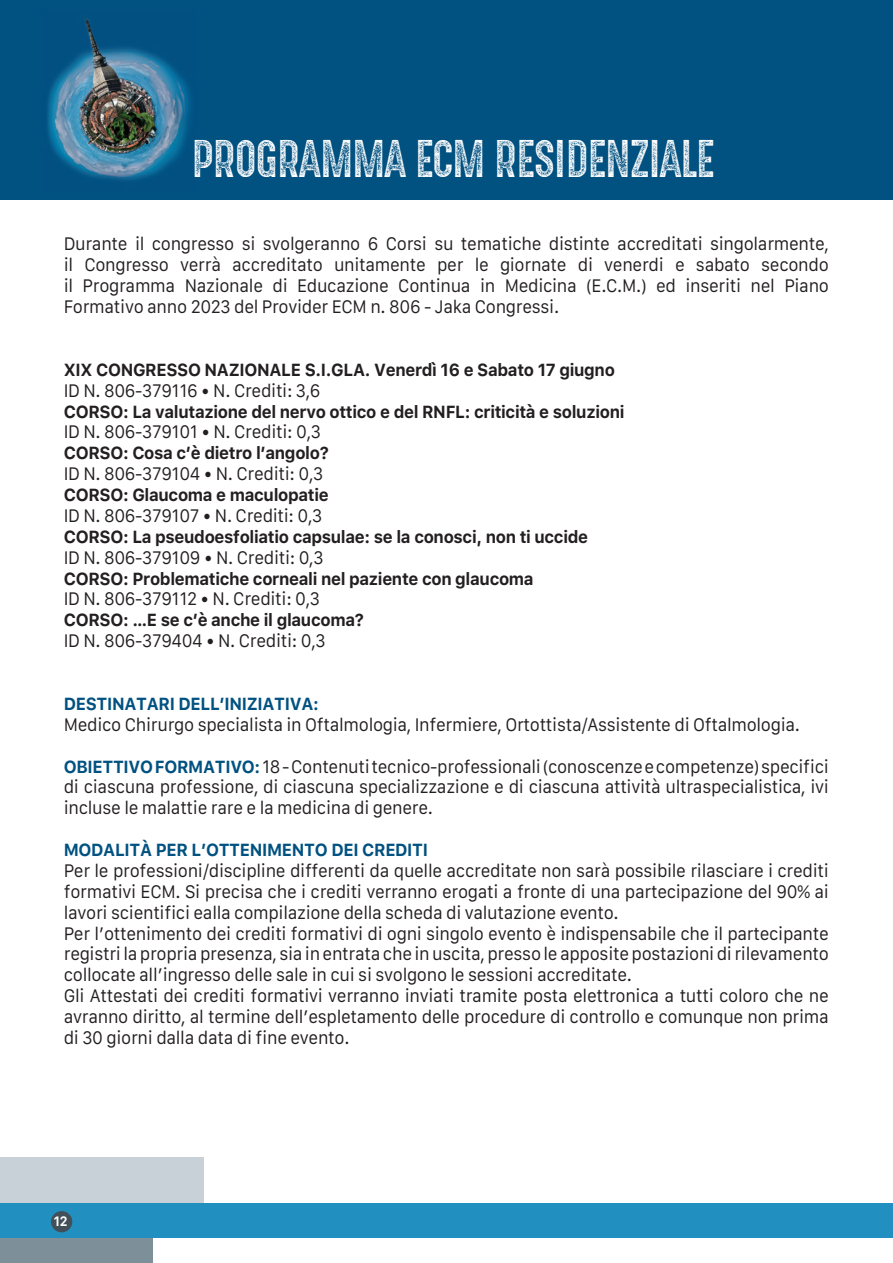
<style>
.page{position:relative;width:893px;height:1263px;background:#fff}
.page>*{position:absolute;margin:0;border:0;box-sizing:border-box;transform-origin:0 0}
.t1{font:45px "Gotcha Gothic Stamp";letter-spacing:-.02em;color:#fff;scale:.95 1}
.t2{font:17.4px/20.9px "Galvji";letter-spacing:-.02em;color:#231f20;text-align:justify;scale:.95 1}
.t3{font:700 17.4px "Galvji";letter-spacing:-.02em;color:#231f20;scale:.95 1}
.t4{font:700 17.4px "Galvji";letter-spacing:-.02em;color:#015181;scale:.95 1}
.t5{font:700 13.5px "Galvji";color:#fff;scale:.9 1}
.s1{font-weight:700;color:#015181}
</style>
<div class="page">
<div style="left:0;top:1199px;width:153px;height:64px;background:#7d909a"></div>
<div style="left:0;top:1157px;width:204px;height:46px;background:#c7d1d7"></div>
<div style="left:0;top:1203px;width:893px;height:34px;background:#218fc0"></div>
<div style="left:0;top:0;width:893px;height:199px;background:#015181"></div>
<img style="left:48px;top:18px;width:142px;height:162px">
<div style="left:51px;top:1211px;width:21px;height:21px;background:#425159;border-radius:50%"></div>
<h1 class="t1" style="left:192px;top:125px;width:552px">PROGRAMMA ECM RESIDENZIALE</h1>
<p class="t2" style="left:64px;top:234px;width:807px">Durante il congresso si svolgeranno 6 Corsi su tematiche distinte accreditati singolarmente, il Congresso verrà accreditato unitamente per le giornate di venerdi e sabato secondo il Programma Nazionale di Educazione Continua in Medicina (E.C.M.) ed inseriti nel Piano Formativo anno 2023 del Provider ECM n. 806 - Jaka Congressi.</p>
<p class="t3" style="left:64px;top:359px;width:582px">XIX CONGRESSO NAZIONALE S.I.GLA. Venerdì 16 e Sabato 17 giugno</p>
<p class="t2" style="left:64px;top:380px;width:272px">ID N. 806-379116 • N. Crediti: 3,6</p>
<p class="t3" style="left:64px;top:401px;width:592px">CORSO: La valutazione del nervo ottico e del RNFL: criticità e soluzioni</p>
<p class="t2" style="left:64px;top:422px;width:272px">ID N. 806-379101 • N. Crediti: 0,3</p>
<p class="t3" style="left:64px;top:443px;width:281px">CORSO: Cosa c’è dietro l’angolo?</p>
<p class="t2" style="left:64px;top:464px;width:275px">ID N. 806-379104 • N. Crediti: 0,3</p>
<p class="t3" style="left:64px;top:484px;width:280px">CORSO: Glaucoma e maculopatie</p>
<p class="t2" style="left:64px;top:506px;width:274px">ID N. 806-379107 • N. Crediti: 0,3</p>
<p class="t3" style="left:64px;top:526px;width:553px">CORSO: La pseudoesfoliatio capsulae: se la conosci, non ti uccide</p>
<p class="t2" style="left:64px;top:547px;width:275px">ID N. 806-379109 • N. Crediti: 0,3</p>
<p class="t3" style="left:64px;top:568px;width:496px">CORSO: Problematiche corneali nel paziente con glaucoma</p>
<p class="t2" style="left:64px;top:589px;width:271px">ID N. 806-379112 • N. Crediti: 0,3</p>
<p class="t3" style="left:64px;top:610px;width:317px">CORSO: …E se c’è anche il glaucoma?</p>
<p class="t2" style="left:64px;top:631px;width:277px">ID N. 806-379404 • N. Crediti: 0,3</p>
<p class="t4" style="left:64px;top:693px;width:270px">DESTINATARI DELL’INIZIATIVA:</p>
<p class="t2" style="left:64px;top:714px;width:776px">Medico Chirurgo specialista in Oftalmologia, Infermiere, Ortottista/Assistente di Oftalmologia.</p>
<p class="t2" style="left:64px;top:756px;width:807px"><span class="s1">OBIETTIVO FORMATIVO:</span> 18 - Contenuti tecnico-professionali (conoscenze e competenze) specifici di ciascuna professione, di ciascuna specializzazione e di ciascuna attività ultraspecialistica, ivi incluse le malattie rare e la medicina di genere.</p>
<p class="t4" style="left:64px;top:839px;width:385px">MODALITÀ PER L’OTTENIMENTO DEI CREDITI</p>
<p class="t2" style="left:64px;top:861px;width:807px;text-align:left">Per le professioni/discipline differenti da quelle accreditate non sarà possibile rilasciare i crediti formativi ECM. Si precisa che i crediti verranno erogati a fronte di una partecipazione del 90% ai lavori scientifici ealla compilazione della scheda di valutazione evento.<br>Per l’ottenimento dei crediti formativi di ogni singolo evento è indispensabile che il partecipante registri la propria presenza, sia in entrata che in uscita, presso le apposite postazioni di rilevamento collocate all’ingresso delle sale in cui si svolgono le sessioni accreditate.<br>Gli Attestati dei crediti formativi verranno inviati tramite posta elettronica a tutti coloro che ne avranno diritto, al termine dell’espletamento delle procedure di controllo e comunque non prima di 30 giorni dalla data di fine evento.</p>
<p class="t5" style="left:54px;top:1213px;width:17px">12</p>
</div>
